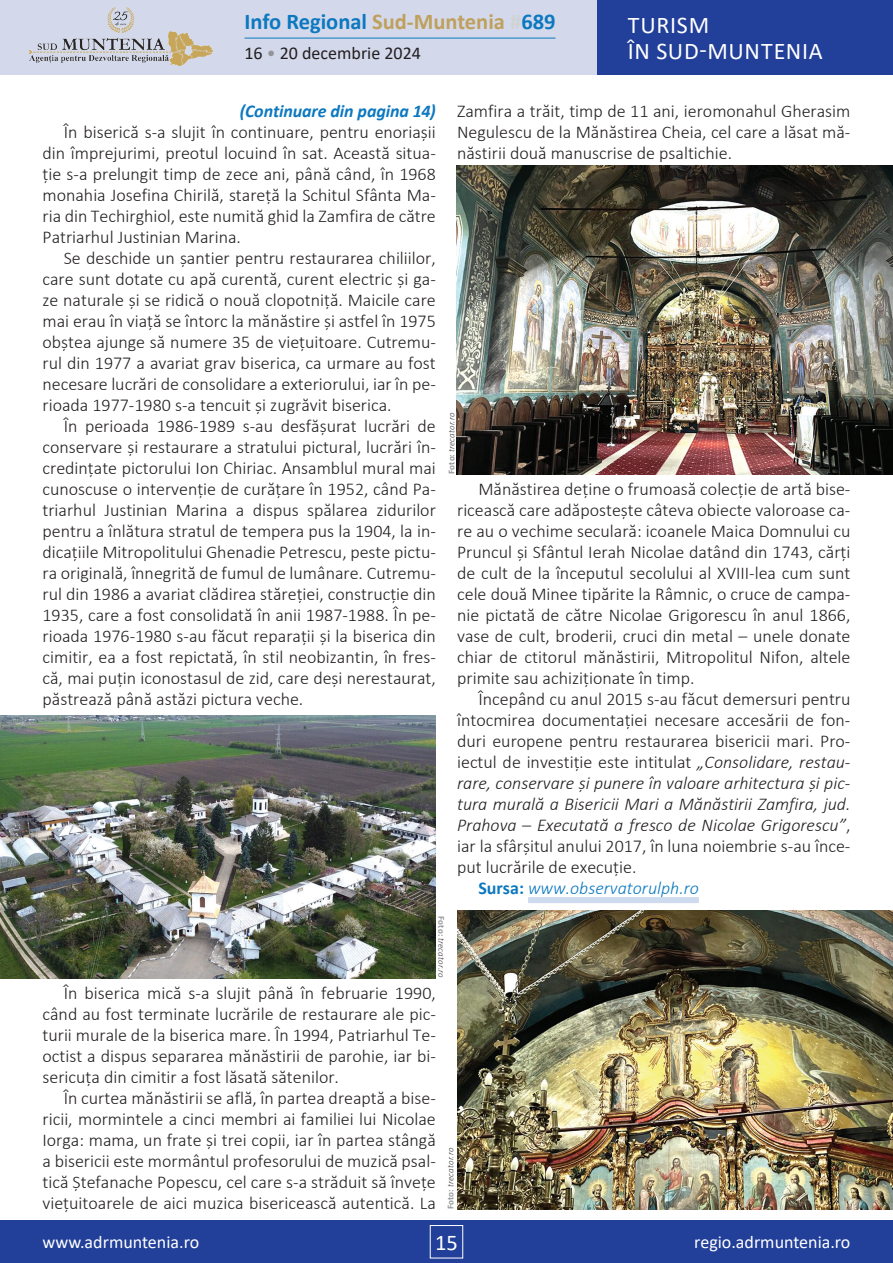
<style>
.page{position:relative;width:893px;height:1263px;background:#fff}
.page>*{position:absolute;margin:0;border:0;box-sizing:border-box;transform-origin:0 0}
.t1{font:24px/25.5px "Calibri";letter-spacing:.03em;color:#fff}
.t2{font:700 22.5px "Calibri";color:#0c78bf}
.t3{font:22.5px "Calibri";color:#fff}
.t4{font:300 18px/21px "Calibri";color:#231f20;text-align:justify}
.t5{font:italic 300 18px "Calibri";color:#231f20}
.t6{font:18px "Calibri";color:#fff}
.t7{font:italic 300 18px "Calibri";color:#0c78bf}
.t8{font:italic 700 18px "Calibri";letter-spacing:-.005em;color:#0c78bf}
.t9{font:18px "Calibri";color:#231f20}
.t10{font:italic 300 9px "Calibri";letter-spacing:.015em;color:#3e3e3f}
.s1{color:#bfa05c}
.s2{color:#d1d2d4}
.s3{color:#939598}
.s4{font-weight:700;font-style:normal;color:#939598}
.s5{font-style:italic}
.s6{font-style:normal}
.s7{font-weight:700;font-style:normal}
</style>
<div class="page">
<div style="left:0;top:1220px;width:893px;height:43px;background:#223f99"></div>
<div style="left:430px;top:1225px;width:33px;height:33px;border:1px solid #fff"></div>
<div style="left:0;top:0;width:893px;height:75px;background:#d3d9eb"></div>
<div style="left:597px;top:0;width:296px;height:75px;background:#223f99"></div>
<hr style="left:244px;top:38px;width:311px;height:1px;background:#0c78bf">
<img style="left:28px;top:7px;width:185px;height:59px">
<div style="left:528px;top:897px;width:171px;height:6px;background:#cedaee"></div>
<img style="left:0;top:716px;width:436px;height:262px">
<img style="left:457px;top:166px;width:436px;height:308px">
<img style="left:457px;top:911px;width:436px;height:298px">
<p class="t2" style="left:244px;top:6px;width:313px">Info Regional <span class="s1">Sud-Muntenia</span> <span class="s2">#</span>689</p>
<p class="t9" style="left:244px;top:41px;width:178px">16 <span class="s3">•</span> 20 decembrie 2024</p>
<h1 class="t1" style="left:628px;top:12px;width:197px">TURISM<br>ÎN SUD-MUNTENIA</h1>
<p class="t8" style="left:240px;top:98px;width:197px">(Continuare din pagina 14)</p>
<p class="t4" style="left:43px;top:121px;width:395px;text-indent:21px">În biserică s-a slujit în continuare, pentru enoriaşii din împrejurimi, preotul locuind în sat. Această situa&shy;ţie s-a prelungit timp de zece ani, până când, în 1968 monahia Josefina Chirilă, stareţă la Schitul Sfânta Ma&shy;ria din Techirghiol, este numită ghid la Zamfira de către Patriarhul Justinian Marina.</p>
<p class="t4" style="left:43px;top:247px;width:395px;text-indent:21px">Se deschide un şantier pentru restaurarea chiliilor, care sunt dotate cu apă curentă, curent electric şi ga&shy;ze naturale şi se ridică o nouă clopotniţă. Maicile care mai erau în viaţă se întorc la mănăstire şi astfel în 1975 obştea ajunge să numere 35 de vieţuitoare. Cutremu&shy;rul din 1977 a avariat grav biserica, ca urmare au fost necesare lucrări de consolidare a exteriorului, iar în pe&shy;rioada 1977-1980 s-a tencuit şi zugrăvit biserica.</p>
<p class="t4" style="left:43px;top:415px;width:395px;text-indent:21px">În perioada 1986-1989 s-au desfăşurat lucrări de conservare şi restaurare a stratului pictural, lucrări în&shy;credinţate pictorului Ion Chiriac. Ansamblul mural mai cunoscuse o intervenţie de curăţare în 1952, când Pa&shy;triarhul Justinian Marina a dispus spălarea zidurilor pentru a înlătura stratul de tempera pus la 1904, la in&shy;dicaţiile Mitropolitului Ghenadie Petrescu, peste pictu&shy;ra originală, înnegrită de fumul de lumânare. Cutremu&shy;rul din 1986 a avariat clădirea stăreţiei, construcţie din 1935, care a fost consolidată în anii 1987-1988. În pe&shy;rioada 1976-1980 s-au făcut reparaţii şi la biserica din cimitir, ea a fost repictată, în stil neobizantin, în fres&shy;că, mai puţin iconostasul de zid, care deşi nerestaurat, păstrează până astăzi pictura veche.</p>
<p class="t4" style="left:457px;top:100px;width:395px">Zamfira a trăit, timp de 11 ani, ieromonahul Gherasim Negulescu de la Mănăstirea Cheia, cel care a lăsat mă&shy;năstirii două manuscrise de psaltichie.</p>
<p class="t10" style="left:446px;top:474px;width:63px;rotate:-90deg"><span class="s4">Foto:</span> trecator.ro</p>
<p class="t4" style="left:457px;top:478px;width:395px;text-indent:21px">Mănăstirea deţine o frumoasă colecţie de artă bise&shy;ricească care adăposteşte câteva obiecte valoroase ca&shy;re au o vechime seculară: icoanele Maica Domnului cu Pruncul şi Sfântul Ierah Nicolae datând din 1743, cărţi de cult de la începutul secolului al XVIII-lea cum sunt cele două Minee tipărite la Râmnic, o cruce de campa&shy;nie pictată de către Nicolae Grigorescu în anul 1866, vase de cult, broderii, cruci din metal – unele donate chiar de ctitorul mănăstirii, Mitropolitul Nifon, altele primite sau achiziţionate în timp.</p>
<p class="t4" style="left:478px;top:688px;width:374px">Începând cu anul 2015 s-au făcut demersuri pentru</p>
<p class="t4" style="left:457px;top:709px;width:395px">întocmirea documentaţiei necesare accesării de fon-</p>
<p class="t4" style="left:457px;top:730px;width:395px">duri europene pentru restaurarea bisericii mari. Pro-</p>
<p class="t4" style="left:457px;top:751px;width:395px">iectul de investiţie este intitulat <span class="s5">„Consolidare, restau-</span></p>
<p class="t5" style="left:457px;top:772px;width:395px">rare, conservare şi punere în valoare arhitectura şi pic-</p>
<p class="t5" style="left:457px;top:793px;width:395px">tura murală a Bisericii Mari a Mănăstirii Zamfira, jud.</p>
<p class="t5" style="left:457px;top:814px;width:395px">Prahova – Executată a fresco de Nicolae Grigorescu”<span class="s6">,</span></p>
<p class="t4" style="left:457px;top:835px;width:395px">iar la sfârşitul anului 2017, în luna noiembrie s-au înce-</p>
<p class="t4" style="left:457px;top:856px;width:181px">put lucrările de execuţie.</p>
<p class="t7" style="left:478px;top:877px;width:222px"><span class="s7">Sursa:</span> www.observatorulph.ro</p>
<p class="t10" style="left:447px;top:916px;width:63px;rotate:90deg"><span class="s4">Foto:</span> trecator.ro</p>
<p class="t4" style="left:43px;top:983px;width:395px;text-indent:21px">În biserica mică s-a slujit până în februarie 1990, când au fost terminate lucrările de restaurare ale pic&shy;turii murale de la biserica mare. În 1994, Patriarhul Te&shy;octist a dispus separarea mănăstirii de parohie, iar bi&shy;sericuţa din cimitir a fost lăsată sătenilor.</p>
<p class="t4" style="left:43px;top:1088px;width:395px;text-indent:21px">În curtea mănăstirii se află, în partea dreaptă a bise&shy;ricii, mormintele a cinci membri ai familiei lui Nicolae Iorga: mama, un frate şi trei copii, iar în partea stângă a bisericii este mormântul profesorului de muzică psal&shy;tică Ştefanache Popescu, cel care s-a străduit să înveţe vieţuitoarele de aici muzica bisericească autentică. La</p>
<p class="t10" style="left:445px;top:1209px;width:63px;rotate:-90deg"><span class="s4">Foto:</span> trecator.ro</p>
<p class="t6" style="left:43px;top:1230px;width:158px">www.adrmuntenia.ro</p>
<p class="t3" style="left:435px;top:1226px;width:24px">15</p>
<p class="t6" style="left:694px;top:1230px;width:158px">regio.adrmuntenia.ro</p>
</div>
